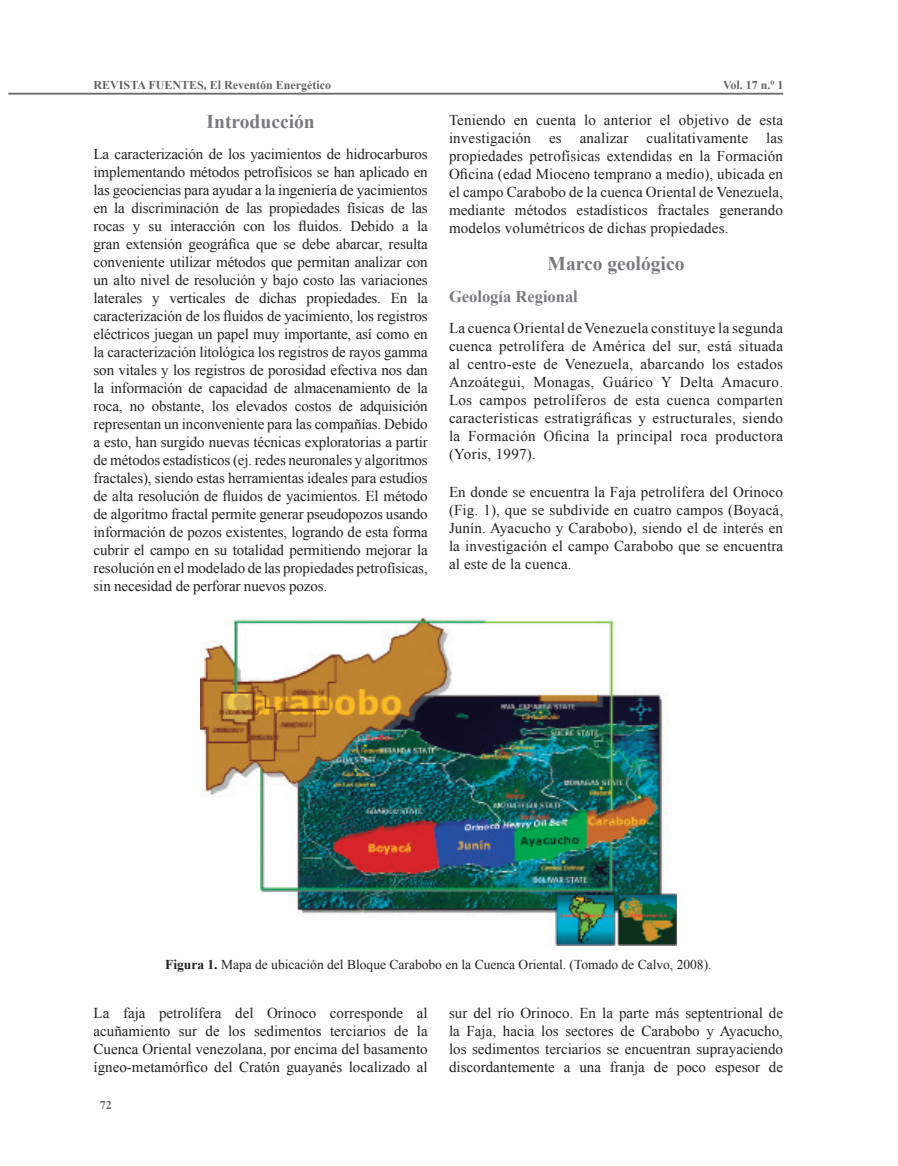
<style>
.page{position:relative;width:898px;height:1166px;background:#fff}
.page>*{position:absolute;margin:0;border:0;box-sizing:border-box;transform-origin:0 0}
.Titulos_Tipo_1{font:700 19.5px "Times New Roman";color:#787a7d}
.Titulos_Tipo_2{font:700 16.5px "Times New Roman";color:#787a7d}
.t1{font:15px/18px "Times New Roman";color:#231f20;text-align:justify}
.Pie_de_foto{font:13.5px "Times New Roman";color:#231f20}
.TITULOS_ARTICULOS{font:700 12px "Times New Roman";color:#636366}
.TITULOS_ARTICULOS-2{font:700 12px "Times New Roman";color:#6c6d70}
.s1{font-weight:700}
</style>
<div class="page">
<hr style="left:9px;top:93px;width:773px;height:1px;background:#6c6d70">
<img style="left:201px;top:617px;width:474px;height:328px">
<p class="TITULOS_ARTICULOS" style="left:94px;top:79px;width:239px">REVISTA FUENTES, El Reventón Energético</p>
<p class="TITULOS_ARTICULOS" style="left:722px;top:79px;width:62px">Vol. 17 n.º 1</p>
<p class="Titulos_Tipo_1" style="left:206px;top:110px;width:109px">Introducción</p>
<p class="t1" style="left:94px;top:144px;width:335px">La caracterización de los yacimientos de hidrocarburos implementando métodos petrofísicos se han aplicado en las geociencias para ayudar a la ingeniería de yacimientos en la discriminación de las propiedades físicas de las rocas y su interacción con los fluidos. Debido a la gran extensión geográfica que se debe abarcar, resulta conveniente utilizar métodos que permitan analizar con un alto nivel de resolución y bajo costo las variaciones laterales y verticales de dichas propiedades. En la caracterización de los fluidos de yacimiento, los registros eléctricos juegan un papel muy importante, así como en la caracterización litológica los registros de rayos gamma son vitales y los registros de porosidad efectiva nos dan la información de capacidad de almacenamiento de la roca, no obstante, los elevados costos de adquisición representan un inconveniente para las compañías. Debido a esto, han surgido nuevas técnicas exploratorias a partir de métodos estadísticos (ej. redes neuronales y algoritmos fractales), siendo estas herramientas ideales para estudios de alta resolución de fluidos de yacimientos. El método de algoritmo fractal permite generar pseudopozos usando información de pozos existentes, logrando de esta forma cubrir el campo en su totalidad permitiendo mejorar la resolución en el modelado de las propiedades petrofísicas, sin necesidad de perforar nuevos pozos.</p>
<p class="t1" style="left:449px;top:111px;width:335px">Teniendo en cuenta lo anterior el objetivo de esta investigación es analizar cualitativamente las propiedades petrofísicas extendidas en la Formación Oficina (edad Mioceno temprano a medio), ubicada en el campo Carabobo de la cuenca Oriental de Venezuela, mediante métodos estadísticos fractales generando modelos volumétricos de dichas propiedades.</p>
<p class="Titulos_Tipo_1" style="left:547px;top:252px;width:138px">Marco geológico</p>
<p class="Titulos_Tipo_2" style="left:449px;top:287px;width:130px">Geología Regional</p>
<p class="t1" style="left:449px;top:318px;width:335px">La cuenca Oriental de Venezuela constituye la segunda cuenca petrolífera de América del sur, está situada al centro-este de Venezuela, abarcando los estados Anzoátegui, Monagas, Guárico Y Delta Amacuro.<br>Los campos petrolíferos de esta cuenca comparten características estratigráficas y estructurales, siendo la Formación Oficina la principal roca productora (Yoris, 1997).</p>
<p class="t1" style="left:449px;top:482px;width:335px">En donde se encuentra la Faja petrolífera del Orinoco (Fig. 1), que se subdivide en cuatro campos (Boyacá, Junín. Ayacucho y Carabobo), siendo el de interés en la investigación el campo Carabobo que se encuentra al este de la cuenca.</p>
<p class="Pie_de_foto" style="left:165px;top:955px;width:548px"><span class="s1">Figura 1.</span> Mapa de ubicación del Bloque Carabobo en la Cuenca Oriental. (Tomado de Calvo, 2008).</p>
<p class="t1" style="left:94px;top:1003px;width:335px">La faja petrolífera del Orinoco corresponde al acuñamiento sur de los sedimentos terciarios de la Cuenca Oriental venezolana, por encima del basamento ígneo-metamórfico del Cratón guayanés localizado al</p>
<p class="t1" style="left:449px;top:1003px;width:335px">sur del río Orinoco. En la parte más septentrional de la Faja, hacia los sectores de Carabobo y Ayacucho, los sedimentos terciarios se encuentran suprayaciendo discordantemente a una franja de poco espesor de</p>
<p class="TITULOS_ARTICULOS-2" style="left:100px;top:1097px;width:13px">72</p>
</div>
